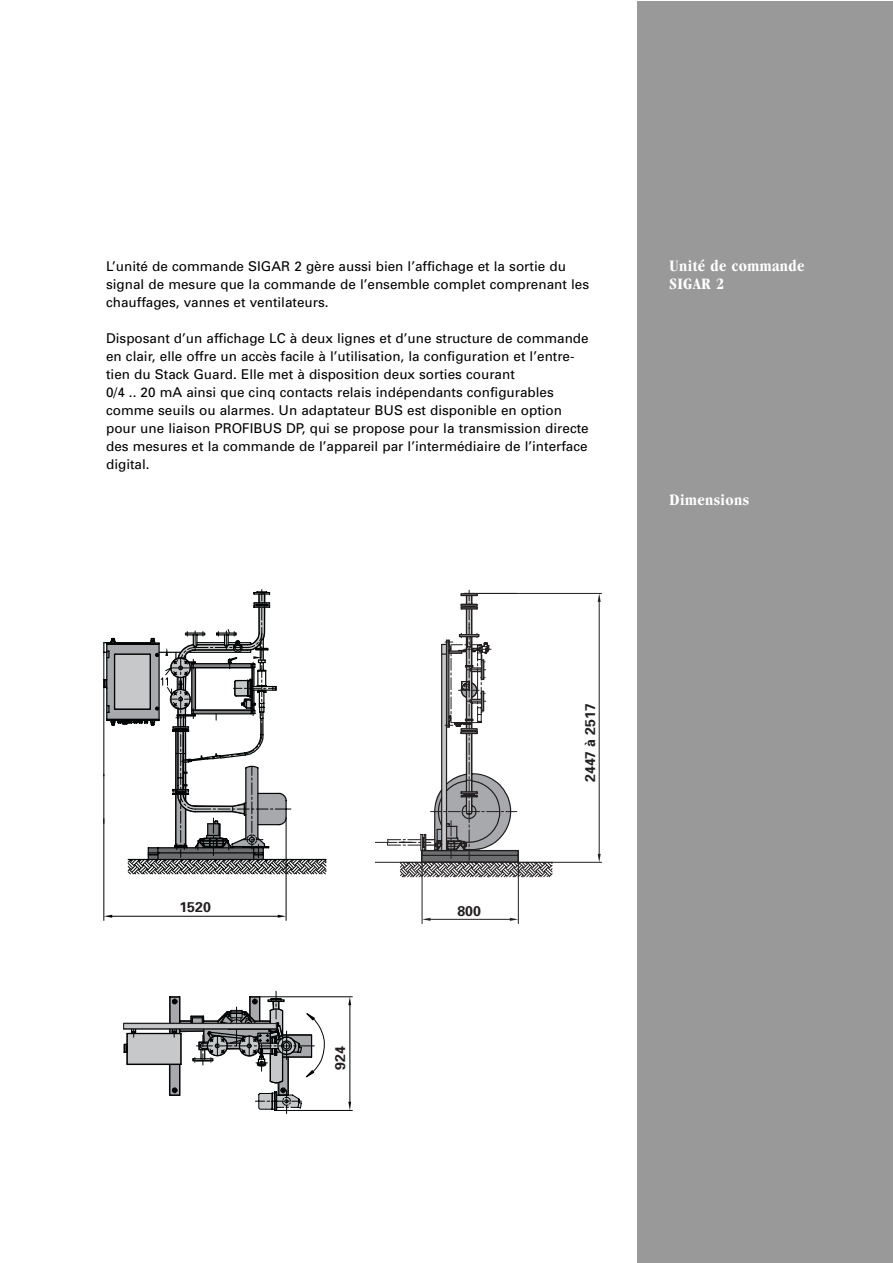
<style>
.page{position:relative;width:893px;height:1263px;background:#fff}
.page>*{position:absolute;margin:0;border:0;box-sizing:border-box;transform-origin:0 0}
.t1{font:700 condensed 16.5px/18px "Garamond";letter-spacing:.025em;color:#fff}
.t2{font:700 14.1px "Univers";color:#231f20}
.t3{font:13.5px/18px "Univers";color:#000}
</style>
<div class="page">
<div style="left:638px;top:1px;width:255px;height:1262px;background:#999"></div>
<svg style="left:105px;top:915px;width:7px;height:3px"></svg>
<svg style="left:278px;top:915px;width:8px;height:3px"></svg>
<hr style="left:112px;top:916px;width:166px;height:1px;background:#020505">
<hr style="left:286px;top:818px;width:1px;height:102px;background:#020505">
<hr style="left:104px;top:774px;width:1px;height:146px;background:#020505">
<svg style="left:103px;top:589px;width:224px;height:286px"></svg>
<svg style="left:510px;top:918px;width:8px;height:3px"></svg>
<svg style="left:423px;top:918px;width:7px;height:3px"></svg>
<hr style="left:430px;top:919px;width:80px;height:1px;background:#231f20">
<hr style="left:518px;top:862px;width:1px;height:61px;background:#231f20">
<hr style="left:422px;top:856px;width:1px;height:67px;background:#231f20">
<svg style="left:375px;top:590px;width:227px;height:288px"></svg>
<div style="left:481px;top:660px;width:3px;height:19px;background:#808284;border:1px solid #231f20"></div>
<div style="left:481px;top:691px;width:3px;height:19px;background:#808284;border:1px solid #231f20"></div>
<svg style="left:123px;top:991px;width:230px;height:123px"></svg>
<svg style="left:123px;top:1023px;width:154px;height:6px"></svg>
<p class="t3" style="left:106px;top:259px;width:484px">L’unité de commande SIGAR 2 gère aussi bien l’affichage et la sortie du signal de mesure que la commande de l’ensemble complet comprenant les chauffages, vannes et ventilateurs.</p>
<p class="t3" style="left:106px;top:331px;width:484px">Disposant d’un affichage LC à deux lignes et d’une structure de commande en clair, elle offre un accès facile à l’utilisation, la configuration et l’entre&shy;tien du Stack Guard. Elle met à disposition deux sorties courant<br>0/4 .. 20 mA ainsi que cinq contacts relais indépendants configurables comme seuils ou alarmes. Un adaptateur BUS est disponible en option pour une liaison PROFIBUS DP, qui se propose pour la transmission directe des mesures et la commande de l’appareil par l’intermédiaire de l’interface digital.</p>
<p class="t1" style="left:670px;top:258px;width:136px">Unité de commande<br>SIGAR 2</p>
<p class="t1" style="left:670px;top:492px;width:81px">Dimensions</p>
<p class="t2" style="left:179px;top:902px;width:33px">1520</p>
<p class="t2" style="left:335px;top:1069px;width:25px;rotate:-90deg">924</p>
<p class="t2" style="left:457px;top:906px;width:25px">800</p>
<p class="t2" style="left:585px;top:782px;width:80px;rotate:-90deg">2447 à 2517</p>
</div>
